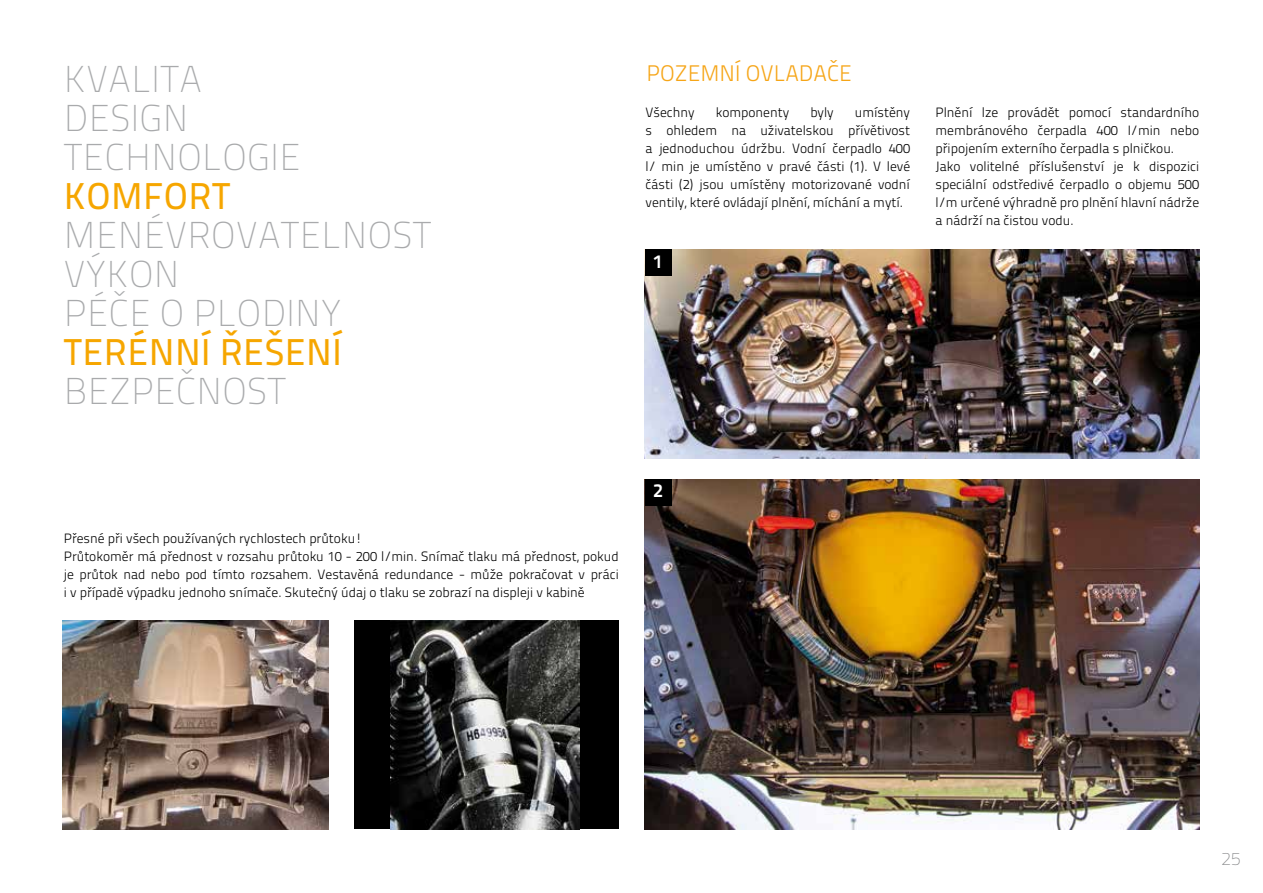
<style>
.page{position:relative;width:1263px;height:893px;background:#fff}
.page>*{position:absolute;margin:0;border:0;box-sizing:border-box;transform-origin:0 0}
.t1{font:37.35px/39px "Titillium Maps 26 L 1 wt";letter-spacing:.01em;color:#a9aaac}
.t2{font:37.35px "Titillium Maps 26 L 500 wt";letter-spacing:.01em;color:#f6a600}
.t3{font:22.5px "Titillium Maps 26 L 250 wt";color:#f6a517}
.t4{font:700 18.9px "Titillium Text 22 L";color:#fff}
.t5{font:18px "Titillium Maps 26 L 1 wt";color:#87888a}
.t6{font:300 13.5px/18px "Titillium Text 22 L";color:#000}
</style>
<div class="page">
<img style="left:645px;top:250px;width:554px;height:208px">
<img style="left:645px;top:479px;width:555px;height:350px">
<img style="left:63px;top:620px;width:265px;height:209px">
<div style="left:354px;top:620px;width:265px;height:209px;background:#000"></div>
<img style="left:391px;top:620px;width:188px;height:209px">
<div style="left:645px;top:249px;width:26px;height:27px;background:#000"></div>
<div style="left:645px;top:479px;width:26px;height:26px;background:#000"></div>
<h1 class="t1" style="left:64px;top:57px;width:238px">KVALITA<br>DESIGN<br>TECHNOLOGIE</h1>
<h1 class="t2" style="left:64px;top:168px;width:168px">KOMFORT</h1>
<h1 class="t1" style="left:64px;top:213px;width:369px">MENÉVROVATELNOST<br>VÝKON<br>PÉČE O PLODINY</h1>
<h1 class="t2" style="left:64px;top:324px;width:279px">TERÉNNÍ ŘEŠENÍ</h1>
<h1 class="t1" style="left:64px;top:369px;width:224px">BEZPEČNOST</h1>
<h2 class="t3" style="left:646px;top:56px;width:207px">POZEMNÍ OVLADAČE</h2>
<p class="t6" style="left:646px;top:103px;width:51px">Všechny</p>
<p class="t6" style="left:716px;top:103px;width:75px">komponenty</p>
<p class="t6" style="left:810px;top:103px;width:25px">byly</p>
<p class="t6" style="left:646px;top:103px;width:266px;text-align:justify;text-indent:209px">umístěny s ohledem na uživatelskou přívětivost a jednoduchou údržbu. Vodní čerpadlo 400 l/ min je umístěno v pravé části (1). V levé části (2) jsou umístěny motorizované vodní ventily, které ovládají plnění, míchání a mytí.</p>
<p class="t6" style="left:935px;top:103px;width:265px">Plnění lze provádět pomocí standardního membránového čerpadla 400 I/min nebo připojením externího čerpadla s plničkou.<br>Jako volitelné příslušenství je k dispozici speciální odstředivé čerpadlo o objemu 500 l/m určené výhradně pro plnění hlavní nádrže a nádrží na čistou vodu.</p>
<h3 class="t4" style="left:653px;top:247px;width:12px">1</h3>
<p class="t6" style="left:64px;top:529px;width:556px">Přesné při všech používaných rychlostech průtoku!<br>Průtokoměr má přednost v rozsahu průtoku 10 - 200 l/min. Snímač tlaku má přednost, pokud je průtok nad nebo pod tímto rozsahem. Vestavěná redundance - může pokračovat v práci i v případě výpadku jednoho snímače. Skutečný údaj o tlaku se zobrazí na displeji v kabině</p>
<h3 class="t4" style="left:653px;top:476px;width:12px">2</h3>
<h3 class="t5" style="left:1221px;top:846px;width:21px">25</h3>
</div>
